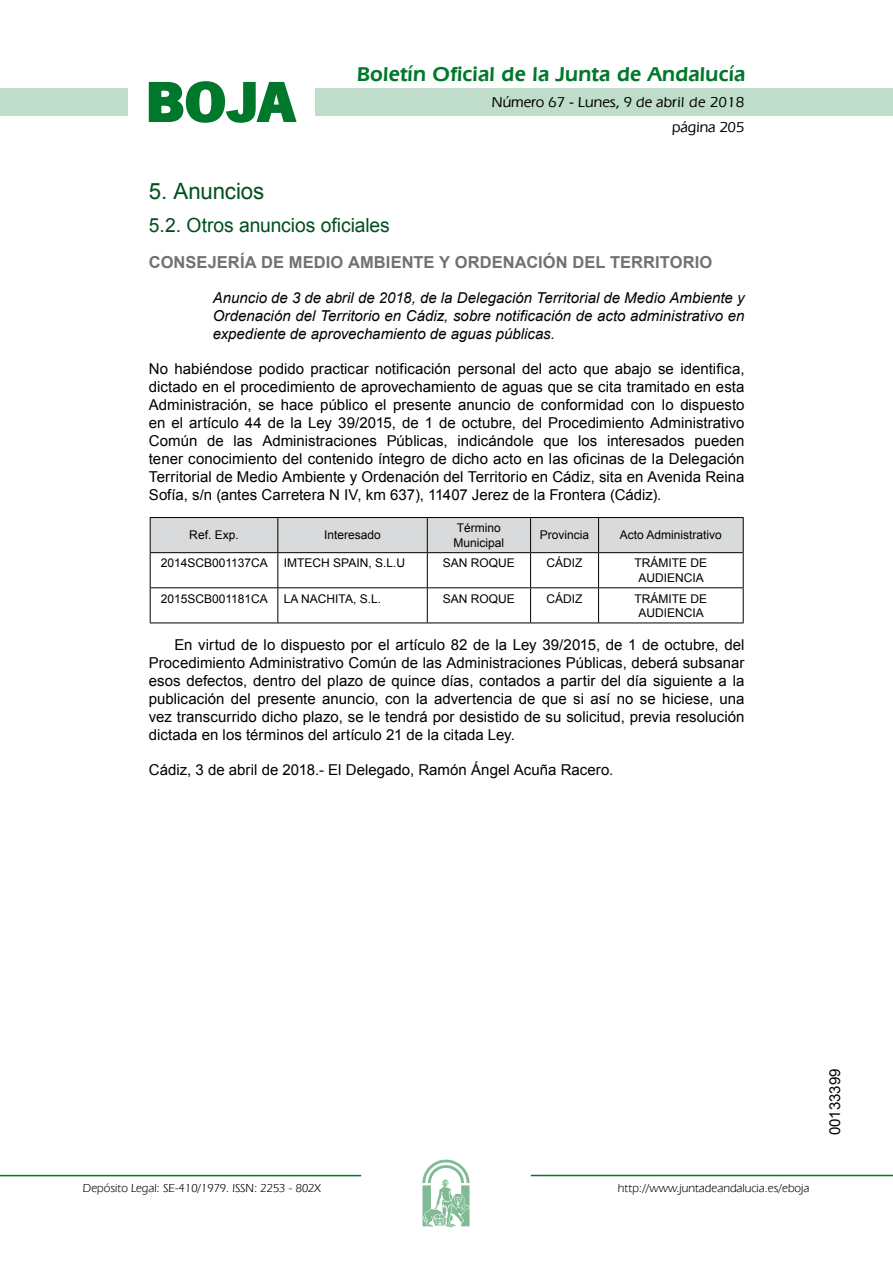
<style>
.page{position:relative;width:893px;height:1263px;background:#fff}
.page>*{position:absolute;margin:0;border:0;box-sizing:border-box;transform-origin:0 0}
.t1{font:700 57.75px "News Got T";color:#00782c;scale:1.14 1}
.t2{font:22.5px "Arial";letter-spacing:-.005em;color:#00501f}
.t3{font:600 21px "Eras IT Cby BT";letter-spacing:.01em;color:#00782c}
.t4{font:19.5px "Arial";letter-spacing:-.005em;color:#00501f}
.t5{font:700 16.5px "Arial";letter-spacing:.005em;color:#707173}
.t6{font:15px/18px "Arial";color:#000;text-align:justify}
.t7{font:italic 15px/18px "Arial";color:#000;text-align:justify}
.t8{font:500 15px/24.5px "Eras IT Cby BT";color:#000;text-align:right}
.t9{font:12px/14.4px "Arial";color:#000;text-align:center}
.t10{font:12px "Eras IT Cby BT";color:#000}
</style>
<div class="page">
<div style="left:315px;top:88px;width:577px;height:28px;background:#bfddca"></div>
<div style="left:0;top:88px;width:128px;height:28px;background:#bfddca"></div>
<hr style="left:0;top:1175px;width:361px;height:1px;background:#00782c">
<svg style="left:422px;top:1159px;width:47px;height:68px"></svg>
<hr style="left:531px;top:1175px;width:361px;height:1px;background:#00782c">
<svg style="left:148px;top:81px;width:149px;height:42px"></svg>
<div style="left:151px;top:518px;width:591px;height:34px;background:#d9dadb"></div>
<hr style="left:150px;top:517px;width:128px;height:1px;background:#000">
<hr style="left:150px;top:518px;width:1px;height:34px;background:#000">
<hr style="left:278px;top:517px;width:149px;height:1px;background:#000">
<hr style="left:277px;top:518px;width:1px;height:34px;background:#000">
<hr style="left:427px;top:517px;width:103px;height:1px;background:#000">
<hr style="left:427px;top:518px;width:1px;height:34px;background:#000">
<hr style="left:530px;top:517px;width:68px;height:1px;background:#000">
<hr style="left:530px;top:518px;width:1px;height:34px;background:#000">
<hr style="left:598px;top:517px;width:145px;height:1px;background:#000">
<hr style="left:598px;top:518px;width:1px;height:34px;background:#000">
<hr style="left:742px;top:518px;width:1px;height:34px;background:#000">
<hr style="left:150px;top:552px;width:128px;height:1px;background:#000">
<hr style="left:150px;top:553px;width:1px;height:34px;background:#000">
<hr style="left:278px;top:552px;width:149px;height:1px;background:#000">
<hr style="left:277px;top:553px;width:1px;height:34px;background:#000">
<hr style="left:427px;top:552px;width:103px;height:1px;background:#000">
<hr style="left:427px;top:553px;width:1px;height:34px;background:#000">
<hr style="left:530px;top:552px;width:68px;height:1px;background:#000">
<hr style="left:530px;top:553px;width:1px;height:34px;background:#000">
<hr style="left:598px;top:552px;width:145px;height:1px;background:#000">
<hr style="left:598px;top:553px;width:1px;height:34px;background:#000">
<hr style="left:742px;top:553px;width:1px;height:34px;background:#000">
<hr style="left:150px;top:587px;width:128px;height:1px;background:#000">
<hr style="left:150px;top:588px;width:1px;height:35px;background:#000">
<hr style="left:278px;top:587px;width:149px;height:1px;background:#000">
<hr style="left:277px;top:588px;width:1px;height:35px;background:#000">
<hr style="left:427px;top:587px;width:103px;height:1px;background:#000">
<hr style="left:427px;top:588px;width:1px;height:35px;background:#000">
<hr style="left:530px;top:587px;width:68px;height:1px;background:#000">
<hr style="left:530px;top:588px;width:1px;height:35px;background:#000">
<hr style="left:598px;top:587px;width:145px;height:1px;background:#000">
<hr style="left:598px;top:588px;width:1px;height:35px;background:#000">
<hr style="left:742px;top:588px;width:1px;height:35px;background:#000">
<hr style="left:150px;top:623px;width:128px;height:1px;background:#000">
<hr style="left:278px;top:623px;width:149px;height:1px;background:#000">
<hr style="left:427px;top:623px;width:103px;height:1px;background:#000">
<hr style="left:530px;top:623px;width:68px;height:1px;background:#000">
<hr style="left:598px;top:623px;width:145px;height:1px;background:#000">
<h1 class="t1" style="left:145px;top:68px;width:133px">BOJA</h1>
<h3 class="t3" style="left:357px;top:62px;width:390px">Boletín Oficial de la Junta de Andalucía</h3>
<p class="t8" style="left:492px;top:90px;width:254px">Número 67 - Lunes, 9 de abril de 2018 página 205</p>
<h2 class="t2" style="left:149px;top:177px;width:117px">5. Anuncios</h2>
<h3 class="t4" style="left:149px;top:212px;width:242px">5.2. Otros anuncios oficiales</h3>
<p class="t5" style="left:149px;top:251px;width:565px">CONSEJERÍA DE MEDIO AM BIENTE Y ORDENACIÓN DEL TERRITORIO</p>
<p class="t7" style="left:213px;top:289px;width:533px">Anuncio de 3 de abril de 2018, de la Delegación Territorial de Medio Ambiente y Ordenación del Territorio en Cádiz, sobre notificación de acto administrativo en expediente de aprovechamiento de aguas públicas.</p>
<p class="t6" style="left:149px;top:360px;width:597px">No habiéndose podido practicar notificación personal del acto que abajo se identifica, dictado en el procedimiento de aprovechamiento de aguas que se cita tramitado en esta Administración, se hace público el presente anuncio de conformidad con lo dispuesto en el artículo 44 de la Ley 39/2015, de 1 de octubre, del Procedimiento Administrativo Común de las Administraciones Públicas, indicándole que los interesados pueden tener conocimiento del contenido íntegro de dicho acto en las oficinas de la Delegación Territorial de Medio Ambiente y Ordenación del Territorio en Cádiz, sita en Avenida Reina Sofía, s/n (antes Carretera N IV, km 637), 11407 Jerez de la Frontera (Cádiz).</p>
<p class="t9" style="left:189px;top:528px;width:51px">Ref. Exp.</p>
<p class="t9" style="left:324px;top:528px;width:58px">Interesado</p>
<p class="t9" style="left:453px;top:521px;width:52px;text-align:left">Término<br>Municipal</p>
<p class="t9" style="left:540px;top:528px;width:51px">Provincia</p>
<p class="t9" style="left:620px;top:528px;width:104px">Acto Administrativo</p>
<p class="t9" style="left:161px;top:556px;width:109px">2014SCB001137CA</p>
<p class="t9" style="left:284px;top:556px;width:123px">IMTECH SPAIN, S.L.U</p>
<p class="t9" style="left:443px;top:556px;width:74px">SAN ROQUE</p>
<p class="t9" style="left:546px;top:556px;width:37px">CÁDIZ</p>
<p class="t9" style="left:634px;top:556px;width:74px">TRÁMITE DE<br>AUDIENCIA</p>
<p class="t9" style="left:161px;top:591px;width:109px">2015SCB001181CA</p>
<p class="t9" style="left:284px;top:591px;width:99px">LA NACHITA, S.L.</p>
<p class="t9" style="left:443px;top:591px;width:74px">SAN ROQUE</p>
<p class="t9" style="left:546px;top:591px;width:37px">CÁDIZ</p>
<p class="t9" style="left:634px;top:591px;width:74px">TRÁMITE DE<br>AUDIENCIA</p>
<p class="t6" style="left:149px;top:636px;width:597px;text-indent:26px">En virtud de lo dispuesto por el artículo 82 de la Ley 39/2015, de 1 de octubre, del Procedimiento Administrativo Común de las Administraciones Públicas, deberá subsanar esos defectos, dentro del plazo de quince días, contados a partir del día siguiente a la publicación del presente anuncio, con la advertencia de que si así no se hiciese, una vez transcurrido dicho plazo, se le tendrá por desistido de su solicitud, previa resolución dictada en los términos del artículo 21 de la citada Ley.</p>
<p class="t6" style="left:149px;top:761px;width:466px">Cádiz, 3 de abril de 2018.- El Delegado, Ramón Ángel Acuña Racero.</p>
<p class="t10" style="left:83px;top:1181px;width:239px">Depósito Legal: SE-410/1979. ISSN: 2253 - 802X</p>
<p class="t10" style="left:618px;top:1181px;width:193px">http://www.juntadeandalucia.es/eboja</p>
<p class="t6" style="left:826px;top:1135px;width:68px;rotate:-90deg">00133399</p>
</div>
